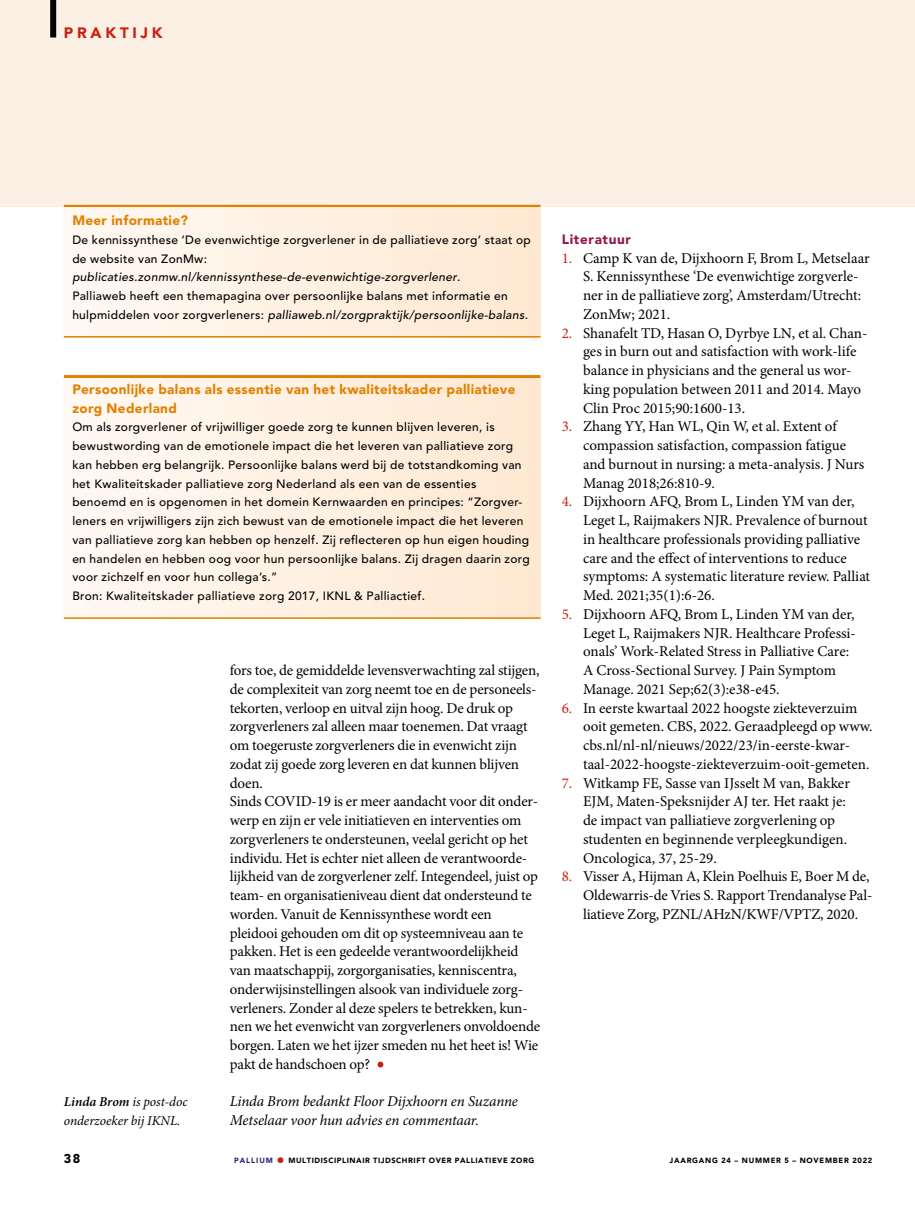
<style>
.page{position:relative;width:915px;height:1212px;background:#fff}
.page>*{position:absolute;margin:0;border:0;box-sizing:border-box;transform-origin:0 0}
.Para_x{font:15px/18.8px "Minion Pro";letter-spacing:-.01em;color:#000}
.Para_x-2{font:italic 15px/18.8px "Minion Pro";letter-spacing:-.005em;color:#000}
.t1{font:900 15px "Avenir LT Std";letter-spacing:.25em;color:#c82111}
.Box_Heading_x{font:900 13.5px/18.8px "Avenir LT Std";letter-spacing:.025em;color:#e38000}
.Bibliography_Para_x{font:italic 13.5px/18.8px "Minion Pro";letter-spacing:-.005em;color:#000}
.SectionHeading_1_x{font:900 13.5px "Avenir LT Std";letter-spacing:.05em;color:#97154d}
.t2{font:900 12.75px "Avenir LT Std";color:#000}
.Table_column_Heading{font:500 12px/18.8px "Avenir LT Std";letter-spacing:.025em;color:#000}
.t3{font:900 7.5px "Avenir LT Std";letter-spacing:.075em;color:#000}
.t4{font:900 7.5px "Avenir LT Std";letter-spacing:.1em;color:#000}
.s1{font-style:italic}
.s2{font-weight:600}
.s3{color:#c82111}
.s4{color:#312183}
.s5{font-size:16.5px;color:#c82111}
</style>
<div class="page">
<div style="left:0;top:0;width:914px;height:206px;background:#fbf0e3"></div>
<div style="left:50px;top:0;width:6px;height:37px;background:#000"></div>
<hr style="left:64px;top:205px;width:476px;height:3px;background:#e38000">
<hr style="left:64px;top:375px;width:476px;height:3px;background:#e38000">
<svg style="left:377px;top:1061px;width:6px;height:6px"></svg>
<div style="left:64px;top:208px;width:476px;height:130px;background:linear-gradient(to right,#fff9f4,#fee8d2)"></div>
<div style="left:64px;top:378px;width:476px;height:241px;background:linear-gradient(to right,#fff9f4,#fee8d2)"></div>
<hr style="left:64px;top:336px;width:476px;height:2px;background:#e38000">
<hr style="left:64px;top:617px;width:476px;height:2px;background:#e38000">
<p class="t1" style="left:64px;top:23px;width:100px">PRAKTIJK</p>
<p class="Box_Heading_x" style="left:72px;top:211px;width:117px">Meer informatie?</p>
<p class="Table_column_Heading" style="left:72px;top:231px;width:460px">De kennissynthese ‘De evenwichtige zorgverlener in de palliatieve zorg’ staat op de website van ZonMw: <span class="s1">publicaties.zonmw.nl/kennissynthese-de-evenwichtige-zorgverlener</span>.</p>
<p class="Table_column_Heading" style="left:72px;top:287px;width:457px">Palliaweb heeft een themapagina over persoonlijke balans met informatie en hulpmiddelen voor zorgverleners: <span class="s1">palliaweb.nl/zorgpraktijk/persoonlijke-balans.</span></p>
<p class="Box_Heading_x" style="left:72px;top:380px;width:444px">Persoonlijke balans als essentie van het kwaliteitskader palliatieve zorg Nederland</p>
<p class="Table_column_Heading" style="left:72px;top:418px;width:459px">Om als zorgverlener of vrijwilliger goede zorg te kunnen blijven leveren, is bewustwording van de emotionele impact die het leveren van palliatieve zorg kan hebben erg belangrijk. Persoonlijke balans werd bij de totstandkoming van het Kwaliteitskader palliatieve zorg Nederland als een van de essenties benoemd en is opgenomen in het domein Kernwaarden en principes: “Zorgver&shy;leners en vrijwilligers zijn zich bewust van de emotionele impact die het leveren van palliatieve zorg kan hebben op henzelf. Zij reflecteren op hun eigen houding en handelen en hebben oog voor hun persoonlijke balans. Zij dragen daarin zorg voor zichzelf en voor hun collega’s.”</p>
<p class="Table_column_Heading" style="left:72px;top:587px;width:354px">Bron: Kwaliteitskader palliatieve zorg 2017, IKNL &amp; Palliactief.</p>
<p class="Bibliography_Para_x" style="left:64px;top:1093px;width:125px"><span class="s2">Linda Brom</span> is post-doc onderzoeker bij IKNL.</p>
<p class="Para_x" style="left:230px;top:661px;width:312px">fors toe, de gemiddelde levensverwachting zal stijgen, de complexiteit van zorg neemt toe en de personeels&shy;tekorten, verloop en uitval zijn hoog. De druk op zorgverleners zal alleen maar toenemen. Dat vraagt om toegeruste zorgverleners die in evenwicht zijn zodat zij goede zorg leveren en dat kunnen blijven doen.<br>Sinds COVID-19 is er meer aandacht voor dit onder&shy;werp en zijn er vele initiatieven en interventies om zorgverleners te ondersteunen, veelal gericht op het individu. Het is echter niet alleen de verantwoorde&shy;lijkheid van de zorgverlener zelf. Integendeel, juist op team- en organisatieniveau dient dat ondersteund te worden. Vanuit de Kennissynthese wordt een pleidooi gehouden om dit op systeemniveau aan te pakken. Het is een gedeelde verantwoordelijkheid van maatschappij, zorgorganisaties, kenniscentra, onderwijsinstellingen alsook van individuele zorg&shy;verleners. Zonder al deze spelers te betrekken, kun&shy;nen we het evenwicht van zorgverleners onvoldoende borgen. Laten we het ijzer smeden nu het heet is! Wie pakt de handschoen op?</p>
<p class="Para_x-2" style="left:230px;top:1092px;width:289px">Linda Brom bedankt Floor Dijxhoorn en Suzanne<br>Metselaar voor hun advies en commentaar.</p>
<p class="SectionHeading_1_x" style="left:561px;top:231px;width:71px">Literatuur</p>
<p class="Para_x" style="left:583px;top:248px;width:288px;text-indent:-21px"><span class="s3">1.</span> Camp K van de, Dijxhoorn F, Brom L, Metselaar S. Kennissynthese ‘De evenwichtige zorgverle&shy;ner in de palliatieve zorg’, Amsterdam/Utrecht:<br>ZonMw; 2021.</p>
<p class="Para_x" style="left:583px;top:323px;width:286px;text-indent:-21px"><span class="s3">2.</span> Shanafelt TD, Hasan O, Dyrbye LN, et al. Chan&shy;ges in burn out and satisfaction with work-life balance in physicians and the general us wor&shy;king population between 2011 and 2014. Mayo Clin Proc 2015;90:1600-13.</p>
<p class="Para_x" style="left:583px;top:417px;width:283px;text-indent:-21px"><span class="s3">3.</span> Zhang YY, Han WL, Qin W, et al. Extent of compassion satisfaction, compassion fatigue and burnout in nursing: a meta-analysis. J Nurs Manag 2018;26:810-9.</p>
<p class="Para_x" style="left:583px;top:492px;width:288px;text-indent:-21px"><span class="s3">4.</span> Dijxhoorn AFQ, Brom L, Linden YM van der, Leget L, Raijmakers NJR. Prevalence of burnout in healthcare professionals providing palliative care and the effect of interventions to reduce symptoms: A systematic literature review. Palliat Med. 2021;35(1):6-26.</p>
<p class="Para_x" style="left:583px;top:605px;width:274px;text-indent:-21px"><span class="s3">5.</span> Dijxhoorn AFQ, Brom L, Linden YM van der, Leget L, Raijmakers NJR. Healthcare Professi&shy;onals’ Work-Related Stress in Palliative Care:<br>A Cross-Sectional Survey. J Pain Symptom Manage. 2021 Sep;62(3):e38-e45.</p>
<p class="Para_x" style="left:583px;top:698px;width:291px;text-indent:-21px"><span class="s3">6.</span> In eerste kwartaal 2022 hoogste ziekteverzuim ooit gemeten. CBS, 2022. Geraadpleegd op www. cbs.nl/nl-nl/nieuws/2022/23/in-eerste-kwar&shy;taal-2022-hoogste-ziekteverzuim-ooit-gemeten.</p>
<p class="Para_x" style="left:583px;top:773px;width:268px;text-indent:-21px"><span class="s3">7.</span> Witkamp FE, Sasse van IJsselt M van, Bakker EJM, Maten-Speksnijder AJ ter. Het raakt je: de impact van palliatieve zorgverlening op studenten en beginnende verpleegkundigen.<br>Oncologica, 37, 25-29.</p>
<p class="Para_x" style="left:583px;top:867px;width:291px;text-indent:-21px"><span class="s3">8.</span> Visser A, Hijman A, Klein Poelhuis E, Boer M de,<br>Oldewarris-de Vries S. Rapport Trendanalyse Pal&shy;liatieve Zorg, PZNL/AHzN/KWF/VPTZ, 2020.</p>
<p class="t2" style="left:64px;top:1150px;width:18px">38</p>
<p class="t3" style="left:234px;top:1155px;width:302px"><span class="s4">PALLIUM</span> <span class="s5">•</span> MULTIDISCIPLINAIR TIJDSCHRIFT OVER PALLIATIEVE ZORG</p>
<p class="t4" style="left:669px;top:1155px;width:138px">JAARGANG 24 – NUMMER 5 – novem</p>
<p class="t3" style="left:832px;top:1155px;width:41px">ber 2022</p>
</div>
